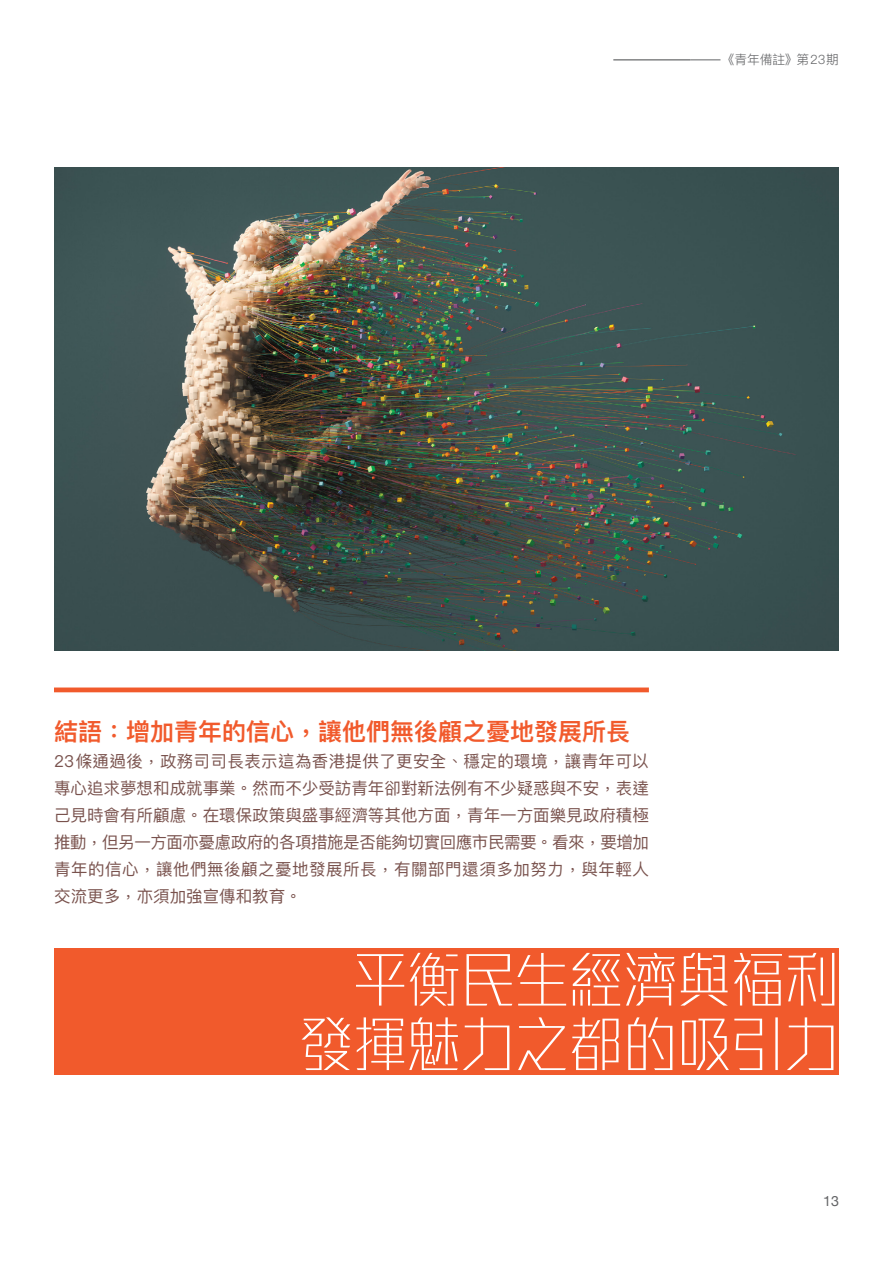
<style>
.page{position:relative;width:893px;height:1263px;background:#fff}
.page>*{position:absolute;margin:0;border:0;box-sizing:border-box;transform-origin:0 0}
.t1{font:300 60px/64.5px "M Stiff Hei HK";color:#fff;text-align:right;scale:.9 1}
.t2{font:600 24px "Ping Fang HK";color:#f15a2c}
.t3{font:16.5px/27px "Ping Fang HK";letter-spacing:.03em;color:#79524d;text-align:justify}
.t4{font:14.25px "Helvetica Neue";color:#636466}
.t5{font:300 12.75px "Ping Fang HK";letter-spacing:-.01em;color:#636466}
</style>
<div class="page">
<hr style="left:613px;top:59px;width:77px;height:1px;background:#636466">
<hr style="left:690px;top:60px;width:30px;height:1px;background:#636466">
<div style="left:54px;top:687px;width:595px;height:5px;background:#f15a2c"></div>
<div style="left:54px;top:948px;width:785px;height:126px;background:#f15a2c"></div>
<img style="left:54px;top:167px;width:785px;height:483px">
<p class="t5" style="left:722px;top:52px;width:119px">《青年備註》第23期</p>
<h2 class="t2" style="left:54px;top:717px;width:577px">結語：增加青年的信心，讓他們無後顧之憂地發展所長</h2>
<p class="t3" style="left:54px;top:747px;width:597px">23條通過後，政務司司長表示這為香港提供了更安全、穩定的環境，讓青年可以專心追求夢想和成就事業。然而不少受訪青年卻對新法例有不少疑惑與不安，表達己見時會有所顧慮。在環保政策與盛事經濟等其他方面，青年一方面樂見政府積極推動，但另一方面亦憂慮政府的各項措施是否能夠切實回應市民需要。看來，要增加青年的信心，讓他們無後顧之憂地發展所長，有關部門還須多加努力，與年輕人交流更多，亦須加強宣傳和教育。</p>
<h1 class="t1" style="left:299px;top:946px;width:601px">平衡民生經濟與福利發揮魅力之都的吸引力</h1>
<p class="t4" style="left:823px;top:1191px;width:17px">13</p>
</div>
